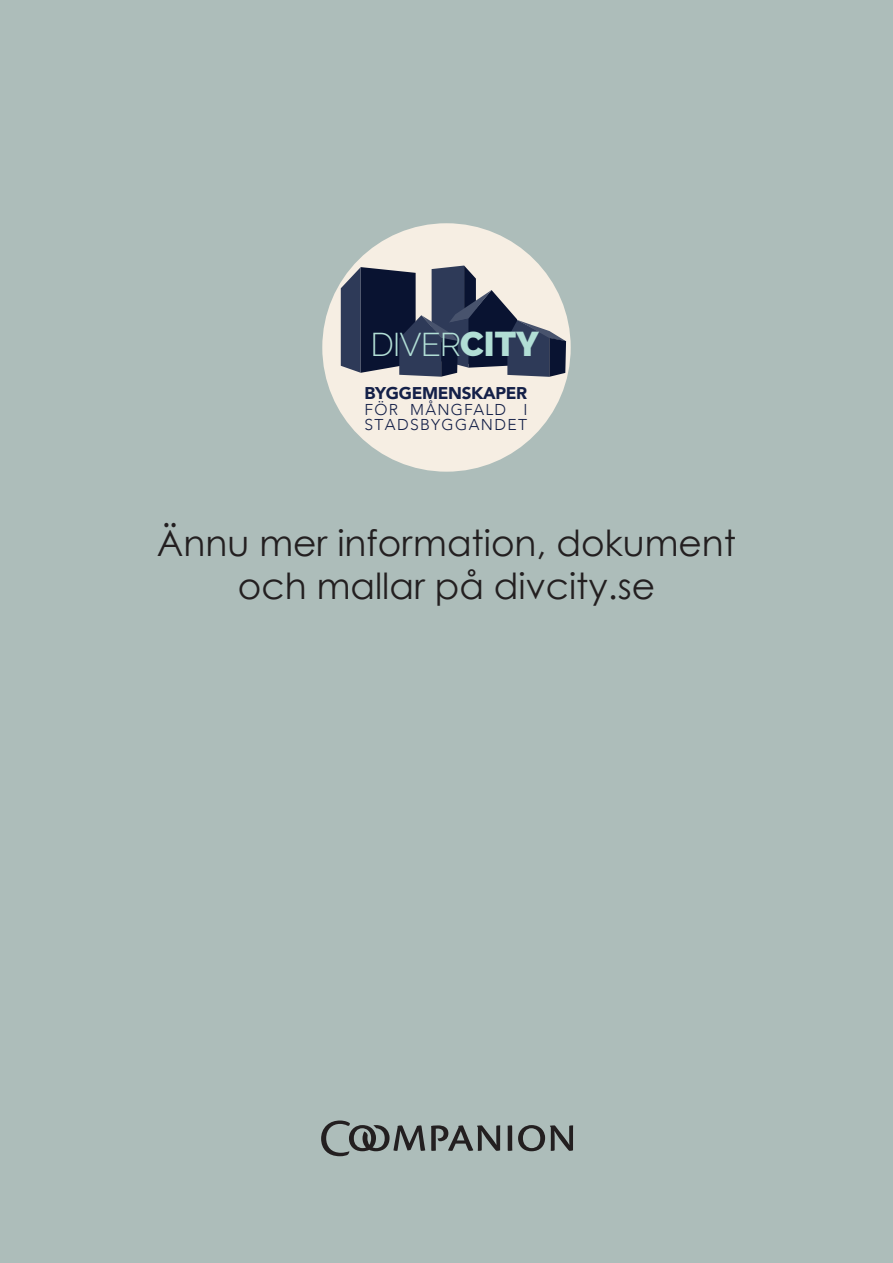
<style>
.page{position:relative;width:893px;height:1263px;background:#adbdba}
.page>*{position:absolute;margin:0;border:0;box-sizing:border-box;transform-origin:0 0}
.t1{font:36px/43.2px "Century Gothic";color:#231f20;text-align:center}
.t2{font:300 32.7px "Raleway";letter-spacing:-.03em;color:#b1ded5}
.t3{font:900 16.95px "Avenir";letter-spacing:-.02em;color:#142048}
.t4{font:300 15.75px/15.8px "Avenir";letter-spacing:.085em;color:#142048}
.s1{font-weight:900;font-size:34.2px}
</style>
<div class="page">
<div style="left:322px;top:223px;width:249px;height:249px;background:#f6eee3;border-radius:50%"></div>
<svg style="left:341px;top:266px;width:225px;height:111px"></svg>
<svg style="left:321px;top:1120px;width:252px;height:36px"></svg>
<p class="t2" style="left:370px;top:325px;width:170px">DIVER<span class="s1">CITY</span></p>
<p class="t3" style="left:365px;top:378px;width:164px">BYGGEMENSKAPER</p>
<p class="t4" style="left:365px;top:401px;width:164px">FÖR MÅNGFALD I<br>STADSBYGGANDET</p>
<p class="t1" style="left:157px;top:521px;width:580px">Ännu mer information, dokument och mallar på divcity.se</p>
</div>
